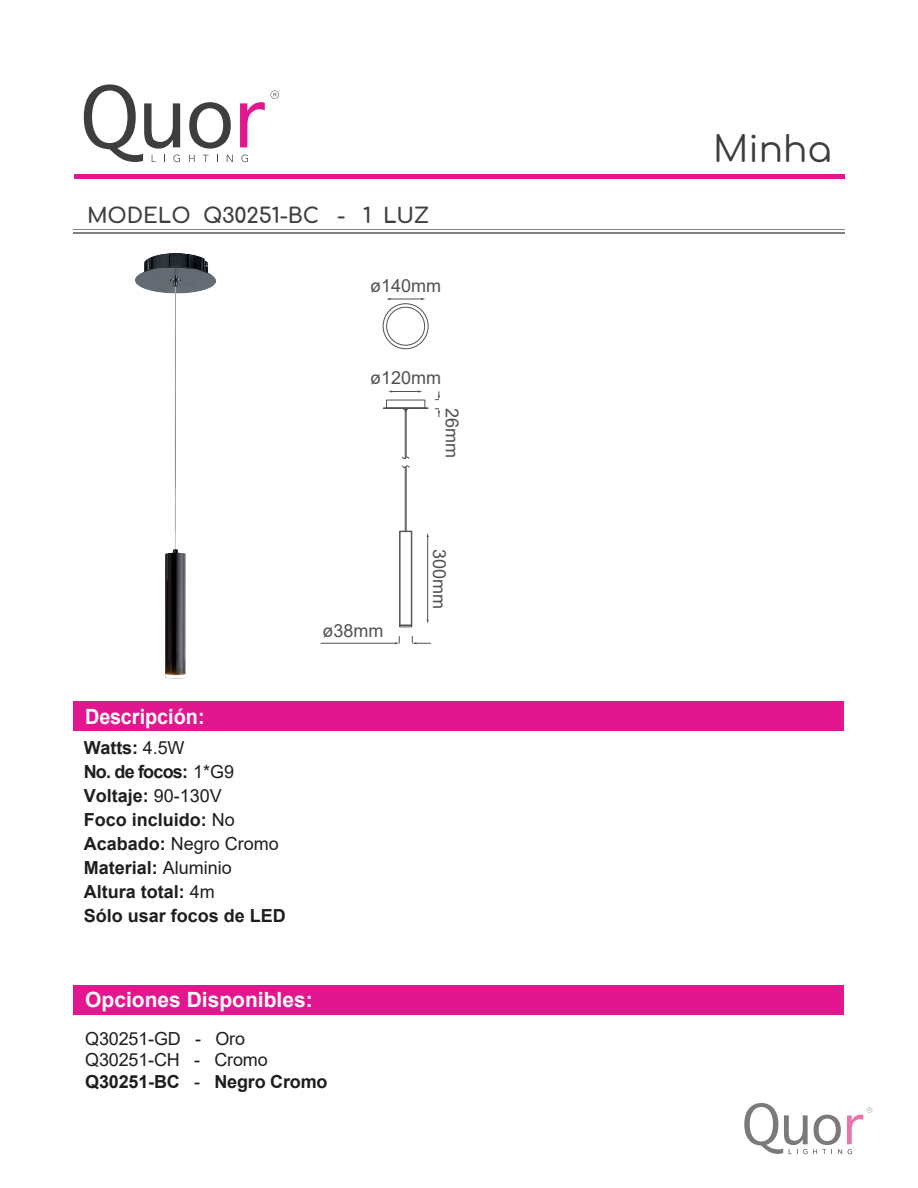
<style>
.page{position:relative;width:918px;height:1188px;background:#fff}
.page>*{position:absolute;margin:0;border:0;box-sizing:border-box;transform-origin:0 0}
.t1{font:36px "Comfortaa";color:#3e3d3e}
.t2{font:700 21px "Comfortaa";letter-spacing:-.01em;color:#3f3f3f}
.t3{font:700 21px "Arial";color:#fff}
.t4{font:700 21px "Arial";color:#fff;scale:.94 1}
.t5{font:700 18px/24px "Arial";color:#201d1e}
.t6{font:18px/21.6px "Arial";letter-spacing:-.01em;color:#201d1e}
.t7{font:18px "Arial";color:#505252}
.s1{font-weight:400}
.s2{font-weight:700}
</style>
<div class="page">
<div style="left:74px;top:985px;width:770px;height:29px;background:#e2168f"></div>
<hr style="left:74px;top:174px;width:770px;height:4px;background:#e2168f">
<hr style="left:74px;top:232px;width:771px;height:1px;background:#808385">
<hr style="left:74px;top:229px;width:771px;height:1px;background:#808385">
<svg style="left:744px;top:1103px;width:128px;height:51px"></svg>
<div style="left:74px;top:702px;width:770px;height:29px;background:#e2168f"></div>
<svg style="left:240px;top:102px;width:25px;height:45px"></svg>
<svg style="left:189px;top:102px;width:42px;height:47px"></svg>
<svg style="left:84px;top:84px;width:96px;height:78px"></svg>
<svg style="left:189px;top:155px;width:6px;height:7px"></svg>
<svg style="left:203px;top:155px;width:6px;height:7px"></svg>
<svg style="left:227px;top:155px;width:6px;height:7px"></svg>
<svg style="left:241px;top:155px;width:7px;height:7px"></svg>
<svg style="left:271px;top:91px;width:8px;height:8px"></svg>
<img style="left:136px;top:254px;width:79px;height:424px">
<div style="left:383px;top:303px;width:46px;height:46px;border:1px solid #505252;border-radius:50%"></div>
<div style="left:386px;top:307px;width:39px;height:39px;border:1px solid #505252;border-radius:50%"></div>
<div style="left:399px;top:531px;width:13px;height:95px;border:1px solid #505252"></div>
<div style="left:400px;top:531px;width:12px;height:95px;border:1px solid #505252"></div>
<hr style="left:406px;top:466px;width:1px;height:65px;background:#505252">
<hr style="left:406px;top:411px;width:1px;height:47px;background:#505252">
<hr style="left:405px;top:467px;width:1px;height:64px;background:#505252">
<hr style="left:405px;top:411px;width:1px;height:47px;background:#505252">
<div style="left:383px;top:408px;width:45px;height:1px;border:1px solid #505252"></div>
<div style="left:386px;top:400px;width:39px;height:8px;border:1px solid #505252"></div>
<svg style="left:402px;top:408px;width:7px;height:3px"></svg>
<svg style="left:399px;top:625px;width:13px;height:2px"></svg>
<svg style="left:402px;top:456px;width:8px;height:12px"></svg>
<hr style="left:321px;top:643px;width:75px;height:1px;background:#505252">
<svg style="left:395px;top:636px;width:5px;height:8px"></svg>
<svg style="left:412px;top:636px;width:19px;height:8px"></svg>
<hr style="left:427px;top:536px;width:1px;height:84px;background:#505252">
<svg style="left:388px;top:390px;width:34px;height:3px"></svg>
<hr style="left:390px;top:299px;width:32px;height:1px;background:#505252">
<svg style="left:435px;top:408px;width:5px;height:9px"></svg>
<svg style="left:435px;top:392px;width:5px;height:8px"></svg>
<p class="t2" style="left:87px;top:196px;width:344px">MODELO Q30251-BC - 1 LUZ</p>
<p class="t7" style="left:370px;top:273px;width:73px">ø140mm</p>
<p class="t7" style="left:370px;top:366px;width:73px">ø120mm</p>
<p class="t7" style="left:465px;top:408px;width:52px;rotate:90deg">26mm</p>
<p class="t7" style="left:322px;top:618px;width:63px">ø38mm</p>
<p class="t4" style="left:85px;top:702px;width:129px">Descripción:</p>
<p class="t5" style="left:84px;top:736px;width:204px">Watts: <span class="s1">4.5W<br></span>No. de focos: <span class="s1">1*G9<br></span>Voltaje: <span class="s1">90-130V<br></span>Foco incluido: <span class="s1">No<br></span>Acabado: <span class="s1">Negro Cromo<br></span>Material: <span class="s1">Aluminio<br></span>Altura total: <span class="s1">4m<br></span>Sólo usar focos de LED</p>
<p class="t3" style="left:85px;top:985px;width:229px">Opciones Disponibles:</p>
<p class="t6" style="left:85px;top:1028px;width:244px">Q30251-GD - Oro<br>Q30251-CH - Cromo<br><span class="s2">Q30251-BC</span> - <span class="s2">Negro Cromo</span></p>
<p class="t7" style="left:452px;top:549px;width:62px;rotate:90deg">300mm</p>
<h1 class="t1" style="left:713px;top:117px;width:120px">Minha</h1>
</div>
